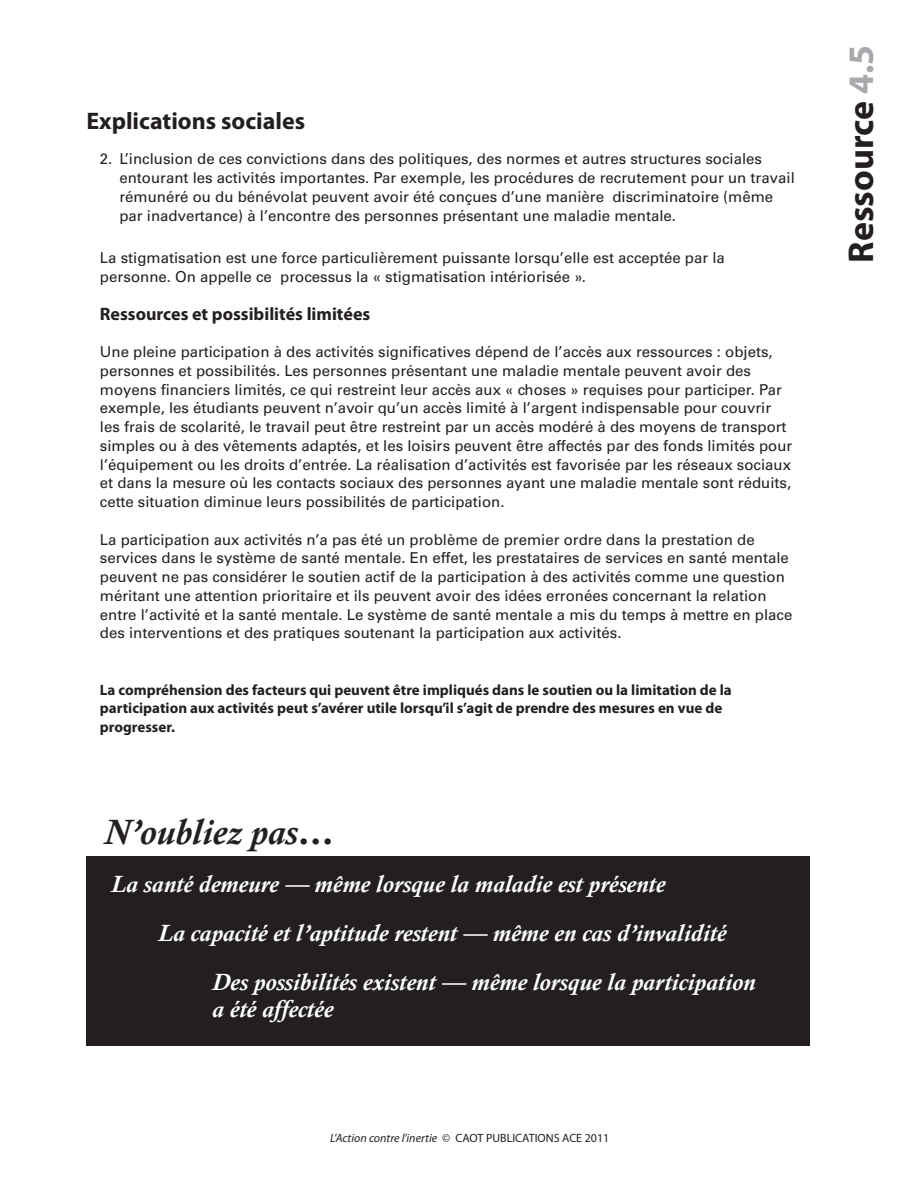
<style>
.page{position:relative;width:918px;height:1188px;background:#fff}
.page>*{position:absolute;margin:0;border:0;box-sizing:border-box;transform-origin:0 0}
.CH_Box_text_grey_bac{font:italic 700 36px "Calisto";color:#231f20}
.t1{font:700 36px "Myriad Pro";color:#231f20}
.CH_Box_text_grey_bac-2{font:italic 700 24px/27px "Calisto";color:#fff}
.Body_text{font:700 24px "Myriad Pro";color:#231f20}
.Body_text-2{font:700 18px "Myriad Pro";color:#231f20}
.Body_text-3{font:15px/18.8px "Univers";color:#231f20}
.Body_bullet{font:15px/18.8px "Univers";color:#231f20}
.Body_text-4{font:700 15px/18.8px "Myriad Pro";color:#231f20}
.t2{font:12px "Myriad Pro";color:#231f20}
.s1{font-style:italic}
.s2{color:#a8a9ad}
</style>
<div class="page">
<div style="left:86px;top:857px;width:724px;height:189px;background:#231f20"></div>
<p class="Body_text" style="left:86px;top:105px;width:220px">Explications sociales</p>
<p class="Body_bullet" style="left:119px;top:150px;width:677px;text-indent:-20px">2. L’inclusion de ces convictions dans des politiques, des normes et autres structures sociales entourant les activités importantes. Par exemple, les procédures de recrutement pour un travail rémunéré ou du bénévolat peuvent avoir été conçues d’une manière discriminatoire (même par inadvertance) à l’encontre des personnes présentant une maladie mentale.</p>
<p class="Body_text-3" style="left:100px;top:249px;width:627px">La stigmatisation est une force particulièrement puissante lorsqu’elle est acceptée par la personne. On appelle ce processus la « stigmatisation intériorisée ».</p>
<p class="Body_text-2" style="left:100px;top:302px;width:272px">Ressources et possibilités limitées</p>
<p class="Body_text-3" style="left:100px;top:343px;width:694px">Une pleine participation à des activités significatives dépend de l’accès aux ressources : objets, personnes et possibilités. Les personnes présentant une maladie mentale peuvent avoir des moyens financiers limités, ce qui restreint leur accès aux « choses » requises pour participer. Par exemple, les étudiants peuvent n’avoir qu’un accès limité à l’argent indispensable pour couvrir les frais de scolarité, le travail peut être restreint par un accès modéré à des moyens de transport simples ou à des vêtements adaptés, et les loisirs peuvent être affectés par des fonds limités pour l’équipement ou les droits d’entrée. La réalisation d’activités est favorisée par les réseaux sociaux et dans la mesure où les contacts sociaux des personnes ayant une maladie mentale sont réduits, cette situation diminue leurs possibilités de participation.</p>
<p class="Body_text-3" style="left:100px;top:530px;width:694px">La participation aux activités n’a pas été un problème de premier ordre dans la prestation de services dans le système de santé mentale. En effet, les prestataires de services en santé mentale peuvent ne pas considérer le soutien actif de la participation à des activités comme une question méritant une attention prioritaire et ils peuvent avoir des idées erronées concernant la relation entre l’activité et la santé mentale. Le système de santé mentale a mis du temps à mettre en place des interventions et des pratiques soutenant la participation aux activités.</p>
<p class="Body_text-4" style="left:100px;top:680px;width:633px">La compréhension des facteurs qui peuvent être impliqués dans le soutien ou la limitation de la participation aux activités peut s’avérer utile lorsqu’il s’agit de prendre des mesures en vue de progresser.</p>
<p class="CH_Box_text_grey_bac" style="left:104px;top:811px;width:231px">N’oubliez pas…</p>
<p class="CH_Box_text_grey_bac-2" style="left:111px;top:871px;width:556px">La santé demeure — même lorsque la maladie est présente</p>
<p class="CH_Box_text_grey_bac-2" style="left:158px;top:920px;width:570px">La capacité et l’aptitude restent — même en cas d’invalidité</p>
<p class="CH_Box_text_grey_bac-2" style="left:212px;top:968px;width:545px">Des possibilités existent — même lorsque la participation a été affectée</p>
<p class="t2" style="left:330px;top:1130px;width:281px"><span class="s1">L’Action contre l’inertie</span> © CAOT PUBLICATIONS ACE 2011</p>
<p class="t1" style="left:838px;top:263px;width:220px;rotate:-90deg">Ressource <span class="s2">4.5</span></p>
</div>
